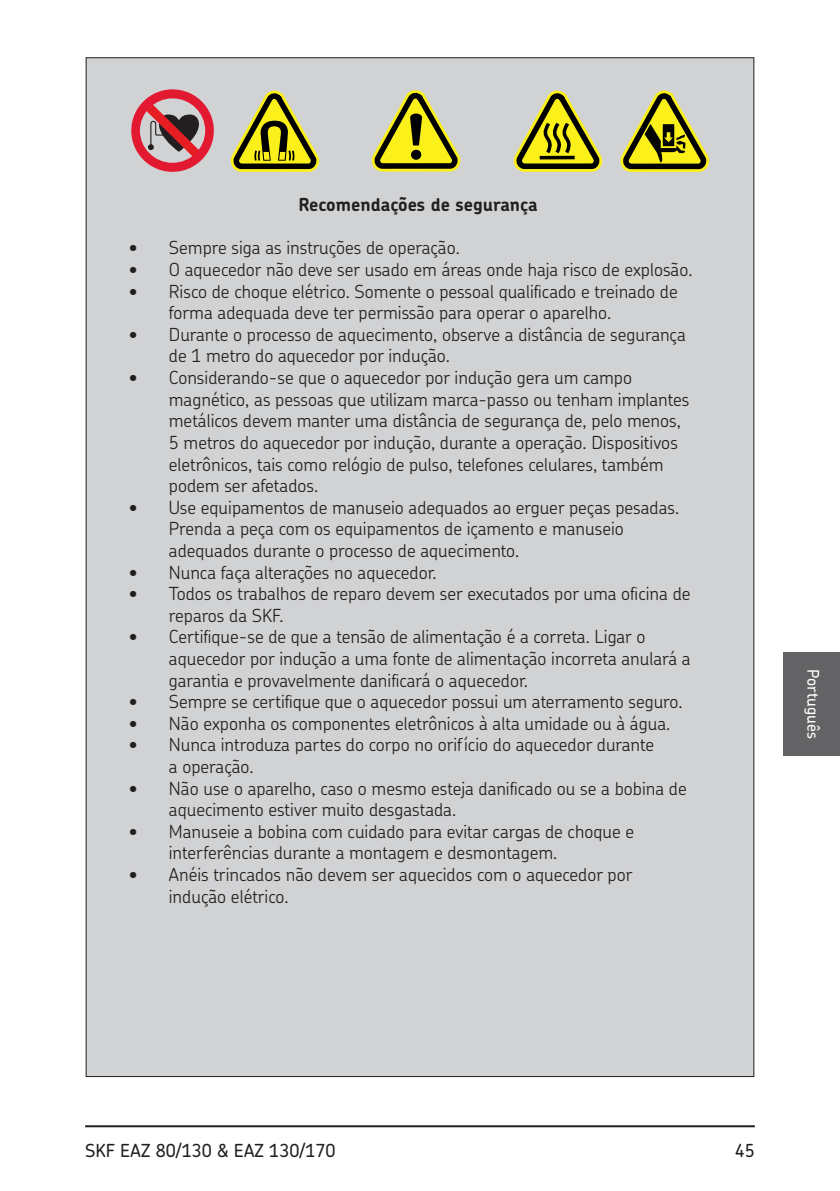
<style>
.page{position:relative;width:840px;height:1191px;background:#fff}
.page>*{position:absolute;margin:0;border:0;box-sizing:border-box;transform-origin:0 0}
.t1{font:300 18px/21.6px "SKF Chevin OT";color:#231f20}
.t2{font:500 18px "SKF Chevin OT";color:#231f20}
.t3{font:700 18px "SKF Chevin OT";color:#231f20}
.t4{font:500 16px "SKF Chevin OT";color:#fff}
</style>
<div class="page">
<hr style="left:85px;top:1125px;width:669px;height:2px;background:#231f20">
<div style="left:782px;top:652px;width:57px;height:103px;background:#636366"></div>
<div style="left:86px;top:58px;width:667px;height:1018px;background:#d1d2d4"></div>
<svg style="left:513px;top:90px;width:89px;height:82px"></svg>
<svg style="left:620px;top:90px;width:89px;height:82px"></svg>
<svg style="left:230px;top:90px;width:89px;height:82px"></svg>
<svg style="left:131px;top:89px;width:83px;height:83px"></svg>
<svg style="left:371px;top:90px;width:89px;height:81px"></svg>
<p class="t3" style="left:298px;top:197px;width:241px">Recomendações de segurança</p>
<p class="t1" style="left:129px;top:238px;width:332px">• Sempre siga as instruções de operação.</p>
<p class="t1" style="left:129px;top:260px;width:564px">• O aquecedor não deve ser usado em áreas onde haja risco de explosão.</p>
<p class="t1" style="left:169px;top:281px;width:510px;text-indent:-40px">• Risco de choque elétrico. Somente o pessoal qualificado e treinado de forma adequada deve ter permissão para operar o aparelho.</p>
<p class="t1" style="left:169px;top:324px;width:518px;text-indent:-40px">• Durante o processo de aquecimento, observe a distância de segurança de 1 metro do aquecedor por indução.</p>
<p class="t1" style="left:169px;top:368px;width:522px;text-indent:-40px">• Considerando-se que o aquecedor por indução gera um campo magnético, as pessoas que utilizam marca-passo ou tenham implantes metálicos devem manter uma distância de segurança de, pelo menos, 5 metros do aquecedor por indução, durante a operação. Dispositivos eletrônicos, tais como relógio de pulso, telefones celulares, também podem ser afetados.</p>
<p class="t1" style="left:169px;top:497px;width:511px;text-indent:-40px">• Use equipamentos de manuseio adequados ao erguer peças pesadas.<br>Prenda a peça com os equipamentos de içamento e manuseio adequados durante o processo de aquecimento.</p>
<p class="t1" style="left:129px;top:562px;width:309px">• Nunca faça alterações no aquecedor.</p>
<p class="t1" style="left:169px;top:584px;width:523px;text-indent:-40px">• Todos os trabalhos de reparo devem ser executados por uma oficina de reparos da SKF.</p>
<p class="t1" style="left:169px;top:627px;width:523px;text-indent:-40px">• Certifique-se de que a tensão de alimentação é a correta. Ligar o aquecedor por indução a uma fonte de alimentação incorreta anulará a garantia e provavelmente danificará o aquecedor.</p>
<p class="t1" style="left:129px;top:692px;width:554px">• Sempre se certifique que o aquecedor possui um aterramento seguro.</p>
<p class="t1" style="left:129px;top:713px;width:542px">• Não exponha os componentes eletrônicos à alta umidade ou à água.</p>
<p class="t1" style="left:169px;top:735px;width:486px;text-indent:-40px">• Nunca introduza partes do corpo no orifício do aquecedor durante a operação.</p>
<p class="t1" style="left:169px;top:778px;width:519px;text-indent:-40px">• Não use o aparelho, caso o mesmo esteja danificado ou se a bobina de aquecimento estiver muito desgastada.</p>
<p class="t1" style="left:169px;top:821px;width:466px;text-indent:-40px">• Manuseie a bobina com cuidado para evitar cargas de choque e interferências durante a montagem e desmontagem.</p>
<p class="t1" style="left:169px;top:864px;width:465px;text-indent:-40px">• Anéis trincados não devem ser aquecidos com o aquecedor por indução elétrico.</p>
<p class="t4" style="left:820px;top:669px;width:71px;rotate:90deg">Português</p>
<p class="t2" style="left:85px;top:1142px;width:252px">SKF EAZ 80/130 &amp; EAZ 130/170</p>
<p class="t2" style="left:734px;top:1140px;width:22px">45</p>
</div>
